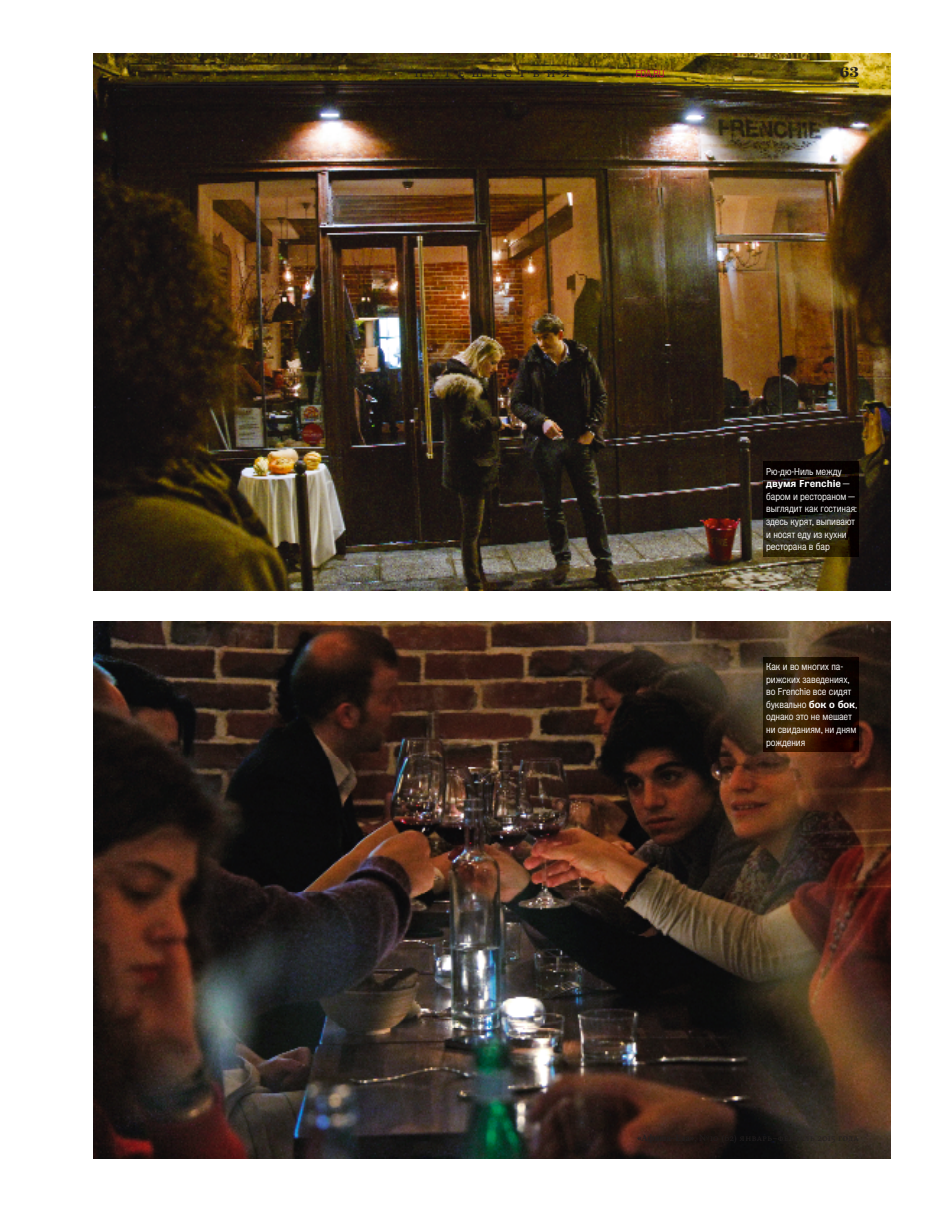
<style>
.page{position:relative;width:944px;height:1212px;background:#fff}
.page>*{position:absolute;margin:0;border:0;box-sizing:border-box;transform-origin:0 0}
.t1{font:700 14.25px "Eda Display";color:#231f20}
.t2{font:13.5px "Afisha Serif";color:#231f20}
.t3{font:10.5px/12.6px "Afisha Grotesk";letter-spacing:-.01em;color:#fff}
.t4{font:10.5px "Afisha Grotesk";color:#c70b46}
.s1{font-weight:700}
</style>
<div class="page">
<img style="left:94px;top:53px;width:797px;height:537px">
<img style="left:94px;top:622px;width:797px;height:537px">
<hr style="left:125px;top:83px;width:734px;height:1px;background:#231f20">
<hr style="left:125px;top:87px;width:734px;height:1px;background:#231f20">
<img style="left:763px;top:462px;width:96px;height:94px">
<img style="left:763px;top:657px;width:96px;height:95px">
<p class="t2" style="left:414px;top:67px;width:158px">путешествия</p>
<p class="t4" style="left:636px;top:67px;width:30px">EDA.RU</p>
<h1 class="t1" style="left:840px;top:67px;width:21px">63</h1>
<p class="t3" style="left:766px;top:465px;width:92px">Рю-дю-Ниль между <span class="s1">двумя Frenchie</span> — баром и рестораном — выглядит как гостиная: здесь курят, выпивают и носят еду из кухни ресторана в бар</p>
<p class="t3" style="left:766px;top:660px;width:93px">Как и во многих па&shy;рижских заведениях, во Frenchie все сидят буквально <span class="s1">бок о бок</span>, однако это не мешает ни свиданиям, ни дням рождения</p>
</div>
